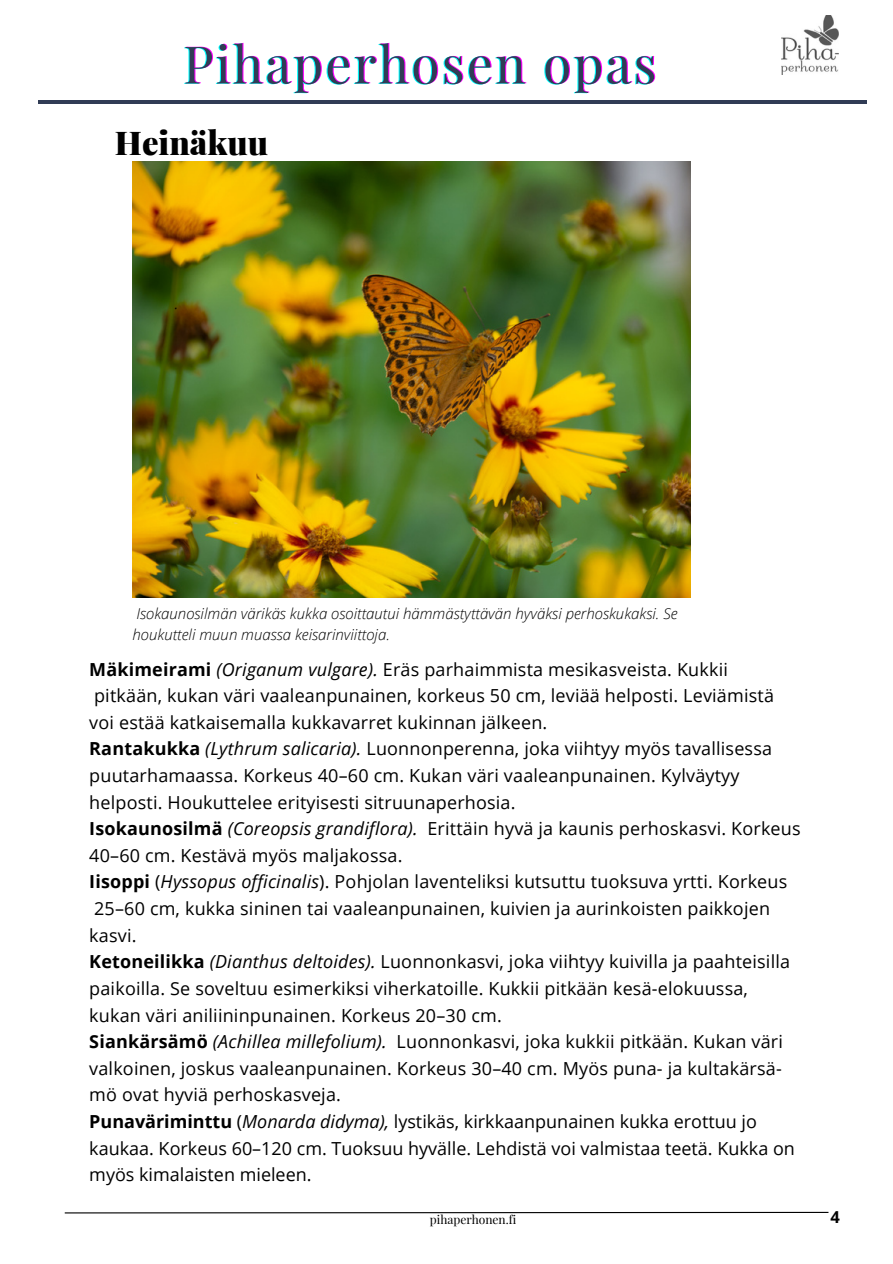
<style>
.page{position:relative;width:893px;height:1264px;background:#fff}
.page>*{position:absolute;margin:0;border:0;box-sizing:border-box;transform-origin:0 0}
.t1{font:51.75px "Playfair Display";letter-spacing:.04em;color:#0ff}
.t2{font:900 32.85px "Playfair Display";color:#000}
.t3{font:18px/26.5px "Open Sans";letter-spacing:.01em;color:#000}
.t4{font:italic 300 18px "Open Sans";color:#000}
.t5{font:700 16.5px "Open Sans";color:#000}
.t6{font:italic 300 15px/20.2px "Open Sans";color:#000}
.t7{font:12px "Playfair Display";color:#000}
.s1{font-weight:700}
.s2{font-style:italic}
</style>
<div class="page">
<hr style="left:38px;top:101px;width:828px;height:3px;background:#313c55">
<img style="left:781px;top:16px;width:57px;height:58px">
<img style="left:132px;top:161px;width:558px;height:436px">
<svg style="left:64px;top:1211px;width:765px;height:2px"></svg>
<h1 class="t1" style="left:182px;top:28px;width:475px">Pihaperhosen opas</h1>
<h2 class="t2" style="left:115px;top:119px;width:155px">Heinäkuu</h2>
<p class="t4" style="left:174px;top:289px;width:6px">.</p>
<p class="t6" style="left:132px;top:603px;width:546px">Isokaunosilmän värikäs kukka osoittautui hämmästyttävän hyväksi perhoskukaksi. Se houkutteli muun muassa keisarinviittoja.</p>
<p class="t3" style="left:89px;top:655px;width:712px"><span class="s1">Mäkimeirami</span> <span class="s2">(Origanum vulgare).</span> Eräs parhaimmista mesikasveista. Kukkii<br>pitkään, kukan väri vaaleanpunainen, korkeus 50 cm, leviää helposti. Leviämistä<br>voi estää katkaisemalla kukkavarret kukinnan jälkeen.<br><span class="s1">Rantakukka</span> <span class="s2">(Lythrum salicaria).</span> Luonnonperenna, joka viihtyy myös tavallisessa puutarhamaassa. Korkeus 40–60 cm. Kukan väri vaaleanpunainen. Kylväytyy helposti. Houkuttelee erityisesti sitruunaperhosia.<br><span class="s1">Isokaunosilmä</span> <span class="s2">(Coreopsis grandiflora).</span> Erittäin hyvä ja kaunis perhoskasvi. Korkeus 40–60 cm. Kestävä myös maljakossa.<br><span class="s1">Iisoppi</span> (<span class="s2">Hyssopus officinalis</span>). Pohjolan laventeliksi kutsuttu tuoksuva yrtti. Korkeus 25–60 cm, kukka sininen tai vaaleanpunainen, kuivien ja aurinkoisten paikkojen kasvi.<br><span class="s1">Ketoneilikka</span> <span class="s2">(Dianthus deltoides).</span> Luonnonkasvi, joka viihtyy kuivilla ja paahteisilla paikoilla. Se soveltuu esimerkiksi viherkatoille. Kukkii pitkään kesä-elokuussa, kukan väri aniliininpunainen. Korkeus 20–30 cm.<br><span class="s1">Siankärsämö</span> <span class="s2">(Achillea millefolium).</span> Luonnonkasvi, joka kukkii pitkään. Kukan väri valkoinen, joskus vaaleanpunainen. Korkeus 30–40 cm. Myös puna- ja kultakärsä&shy;mö ovat hyviä perhoskasveja.<br><span class="s1">Punaväriminttu</span> (<span class="s2">Monarda didyma),</span> lystikäs, kirkkaanpunainen kukka erottuu jo kaukaa. Korkeus 60–120 cm. Tuoksuu hyvälle. Lehdistä voi valmistaa teetä. Kukka on myös kimalaisten mieleen.</p>
<p class="t7" style="left:430px;top:1211px;width:88px">pihaperhonen.fi</p>
<p class="t5" style="left:830px;top:1205px;width:11px">4</p>
</div>
